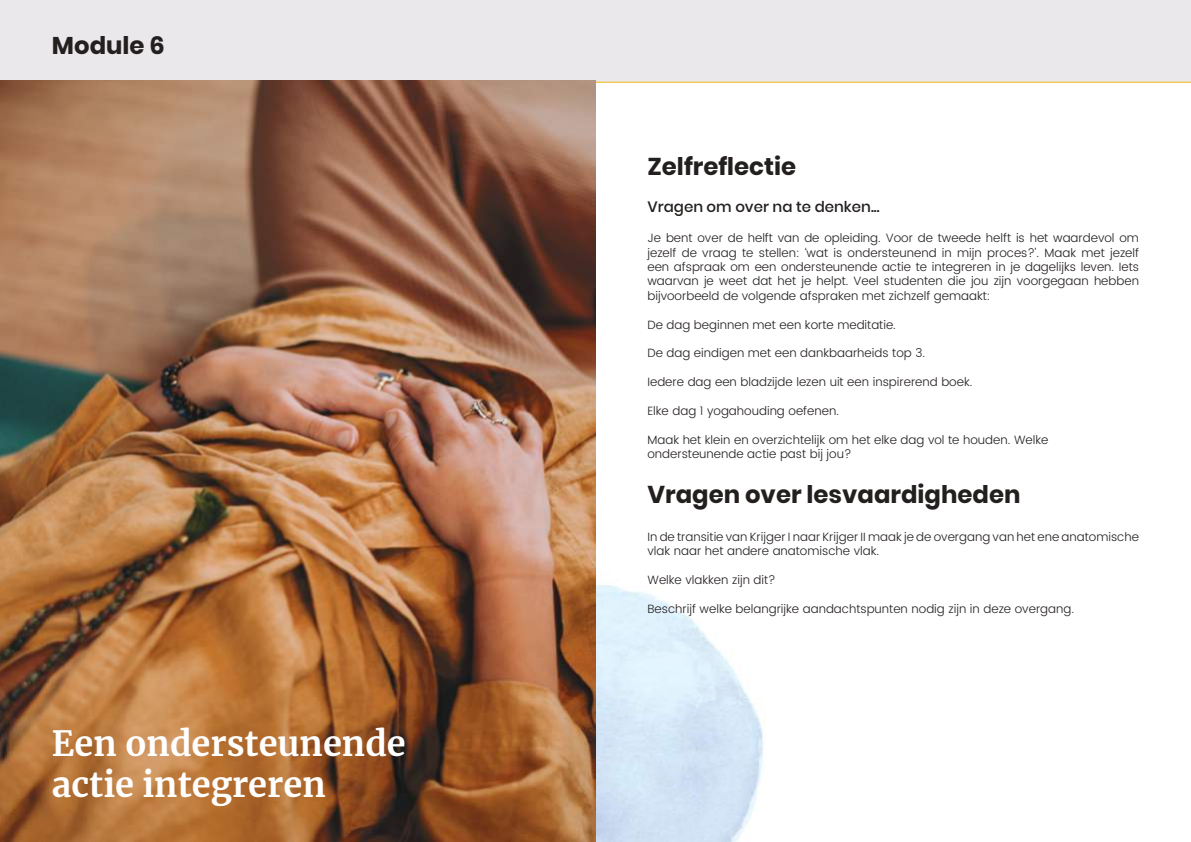
<style>
.page{position:relative;width:1191px;height:842px;background:#fff}
.page>*{position:absolute;margin:0;border:0;box-sizing:border-box;transform-origin:0 0}
.t1{font:700 34.4px/41.3px "Merriweather";color:#fff}
.t2{font:700 24.3px "Poppins";color:#241f1f}
.t3{font:500 15px "Poppins";color:#241f1f}
.t4{font:300 12px/14.4px "Poppins";color:#241f1f}
</style>
<div class="page">
<div style="left:0;top:0;width:1191px;height:82px;background:#eae8ea"></div>
<hr style="left:0;top:82px;width:1191px;height:1px;background:#f1bd16">
<img style="left:595px;top:570px;width:168px;height:272px">
<img style="left:0;top:81px;width:595px;height:761px">
<h2 class="t2" style="left:52px;top:31px;width:114px">Module 6</h2>
<h1 class="t1" style="left:52px;top:722px;width:355px">Een ondersteunende actie integreren</h1>
<h2 class="t2" style="left:647px;top:153px;width:150px">Zelfreflectie</h2>
<p class="t3" style="left:647px;top:198px;width:234px">Vragen om over na te denken...</p>
<p class="t4" style="left:647px;top:231px;width:493px;text-align:justify">Je bent over de helft van de opleiding. Voor de tweede helft is het waardevol om jezelf de vraag te stellen: ‘wat is ondersteunend in mijn proces?’. Maak met jezelf een afspraak om een ondersteunende actie te integreren in je dagelijks leven. Iets waarvan je weet dat het je helpt. Veel studenten die jou zijn voorgegaan hebben bijvoorbeeld de volgende afspraken met zichzelf gemaakt:</p>
<p class="t4" style="left:647px;top:318px;width:250px">De dag beginnen met een korte meditatie.</p>
<p class="t4" style="left:647px;top:346px;width:279px">De dag eindigen met een dankbaarheids top 3.</p>
<p class="t4" style="left:647px;top:375px;width:326px">Iedere dag een bladzijde lezen uit een inspirerend boek.</p>
<p class="t4" style="left:647px;top:404px;width:193px">Elke dag 1 yogahouding oefenen.</p>
<p class="t4" style="left:647px;top:433px;width:402px">Maak het klein en overzichtelijk om het elke dag vol te houden. Welke ondersteunende actie past bij jou?</p>
<h2 class="t2" style="left:647px;top:480px;width:375px">Vragen over lesvaardigheden</h2>
<p class="t4" style="left:647px;top:530px;width:493px">In de transitie van Krijger I naar Krijger II maak je de overgang van het ene anatomische vlak naar het andere anatomische vlak.</p>
<p class="t4" style="left:647px;top:573px;width:130px">Welke vlakken zijn dit?</p>
<p class="t4" style="left:647px;top:602px;width:428px">Beschrijf welke belangrijke aandachtspunten nodig zijn in deze overgang.</p>
</div>
